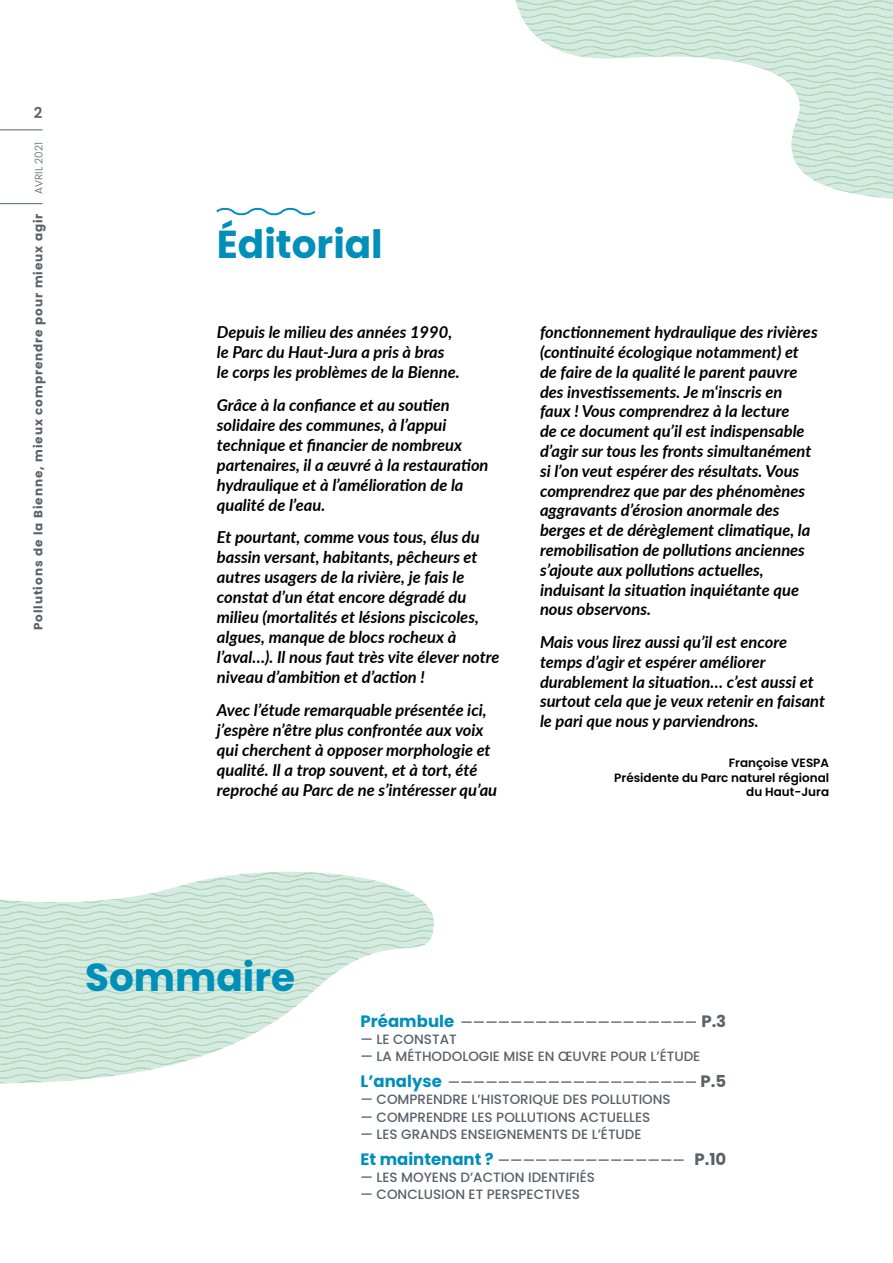
<style>
.page{position:relative;width:893px;height:1263px;background:#fff}
.page>*{position:absolute;margin:0;border:0;box-sizing:border-box;transform-origin:0 0}
.t1{font:700 39px "Poppins";color:#008fb9}
.t2{font:italic 700 16.5px/19.8px "Lato";color:#000}
.t3{font:600 15px "Poppins";color:#596169}
.t4{font:500 13.5px/25.8px "Poppins";color:#596169}
.t5{font:600 12px/14.4px "Poppins";color:#000;text-align:right}
.t6{font:700 12px "Poppins";letter-spacing:.08em;color:#596169}
.t7{font:300 10.5px "Poppins";letter-spacing:.01em;color:#596169}
.s1{font-weight:700;font-size:16.5px;color:#008fb9}
.s2{font-weight:700;font-size:16.5px}
</style>
<div class="page">
<svg style="left:0;top:872px;width:434px;height:211px;fill:#d4eae2"></svg>
<svg style="left:516px;top:0;width:377px;height:199px"></svg>
<svg style="left:216px;top:207px;width:100px;height:9px"></svg>
<hr style="left:0;top:203px;width:43px;height:1px;background:#596169">
<hr style="left:0;top:130px;width:43px;height:1px;background:#596169">
<p class="t3" style="left:34px;top:104px;width:10px">2</p>
<p class="t7" style="left:33px;top:194px;width:54px;rotate:-90deg">AVRIL 2021</p>
<p class="t6" style="left:31px;top:630px;width:418px;rotate:-90deg">Pollutions de la Bienne, mieux comprendre pour mieux agir</p>
<h1 class="t1" style="left:217px;top:222px;width:167px">Éditorial</h1>
<p class="t2" style="left:217px;top:321px;width:244px">Depuis le milieu des années 1990, le Parc du Haut-Jura a pris à bras le corps les problèmes de la Bienne.</p>
<p class="t2" style="left:217px;top:394px;width:273px">Grâce à la confiance et au soutien solidaire des communes, à l’appui technique et financier de nombreux partenaires, il a œuvré à la restauration hydraulique et à l’amélioration de la qualité de l’eau.</p>
<p class="t2" style="left:217px;top:527px;width:284px">Et pourtant, comme vous tous, élus du bassin versant, habitants, pêcheurs et autres usagers de la rivière, je fais le constat d’un état encore dégradé du milieu (mortalités et lésions piscicoles, algues, manque de blocs rocheux à l’aval…). Il nous faut très vite élever notre niveau d’ambition et d’action !</p>
<p class="t2" style="left:217px;top:699px;width:282px">Avec l’étude remarquable présentée ici, j’espère n’être plus confrontée aux voix qui cherchent à opposer morphologie et qualité. Il a trop souvent, et à tort, été reproché au Parc de ne s’intéresser qu’au</p>
<p class="t2" style="left:540px;top:322px;width:279px">fonctionnement hydraulique des rivières (continuité écologique notamment) et de faire de la qualité le parent pauvre des investissements. Je m‘inscris en<br>faux ! Vous comprendrez à la lecture<br>de ce document qu’il est indispensable d’agir sur tous les fronts simultanément si l’on veut espérer des résultats. Vous comprendrez que par des phénomènes aggravants d’érosion anormale des berges et de dérèglement climatique, la remobilisation de pollutions anciennes s’ajoute aux pollutions actuelles, induisant la situation inquiétante que nous observons.</p>
<p class="t2" style="left:540px;top:631px;width:287px">Mais vous lirez aussi qu’il est encore temps d’agir et espérer améliorer durablement la situation… c’est aussi et surtout cela que je veux retenir en faisant le pari que nous y parviendrons.</p>
<p class="t5" style="left:614px;top:756px;width:216px">Françoise VESPA<br>Présidente du Parc naturel régional du Haut-Jura</p>
<h1 class="t1" style="left:85px;top:954px;width:212px">Sommaire</h1>
<p class="t4" style="left:361px;top:1009px;width:367px"><span class="s1">Préambule</span> ——————————————————— <span class="s2">P.3</span></p>
<p class="t4" style="left:361px;top:1026px;width:98px">— LE CONSTAT</p>
<p class="t4" style="left:361px;top:1044px;width:367px">— LA MÉTHODOLOGIE MISE EN ŒUVRE POUR L’ÉTUDE<br><span class="s1">L’analyse</span> ———————————————————— <span class="s2">P.5</span></p>
<p class="t4" style="left:361px;top:1087px;width:312px">— COMPRENDRE L’HISTORIQUE DES POLLUTIONS</p>
<p class="t4" style="left:361px;top:1104px;width:291px">— COMPRENDRE LES POLLUTIONS ACTUELLES</p>
<p class="t4" style="left:361px;top:1121px;width:367px">— LES GRANDS ENSEIGNEMENTS DE L’ÉTUDE<br><span class="s1">Et maintenant ?</span> ——————————————— <span class="s2">P.10</span></p>
<p class="t4" style="left:361px;top:1164px;width:236px">— LES MOYENS D’ACTION IDENTIFIÉS</p>
<p class="t4" style="left:361px;top:1182px;width:221px">— CONCLUSION ET PERSPECTIVES</p>
</div>
